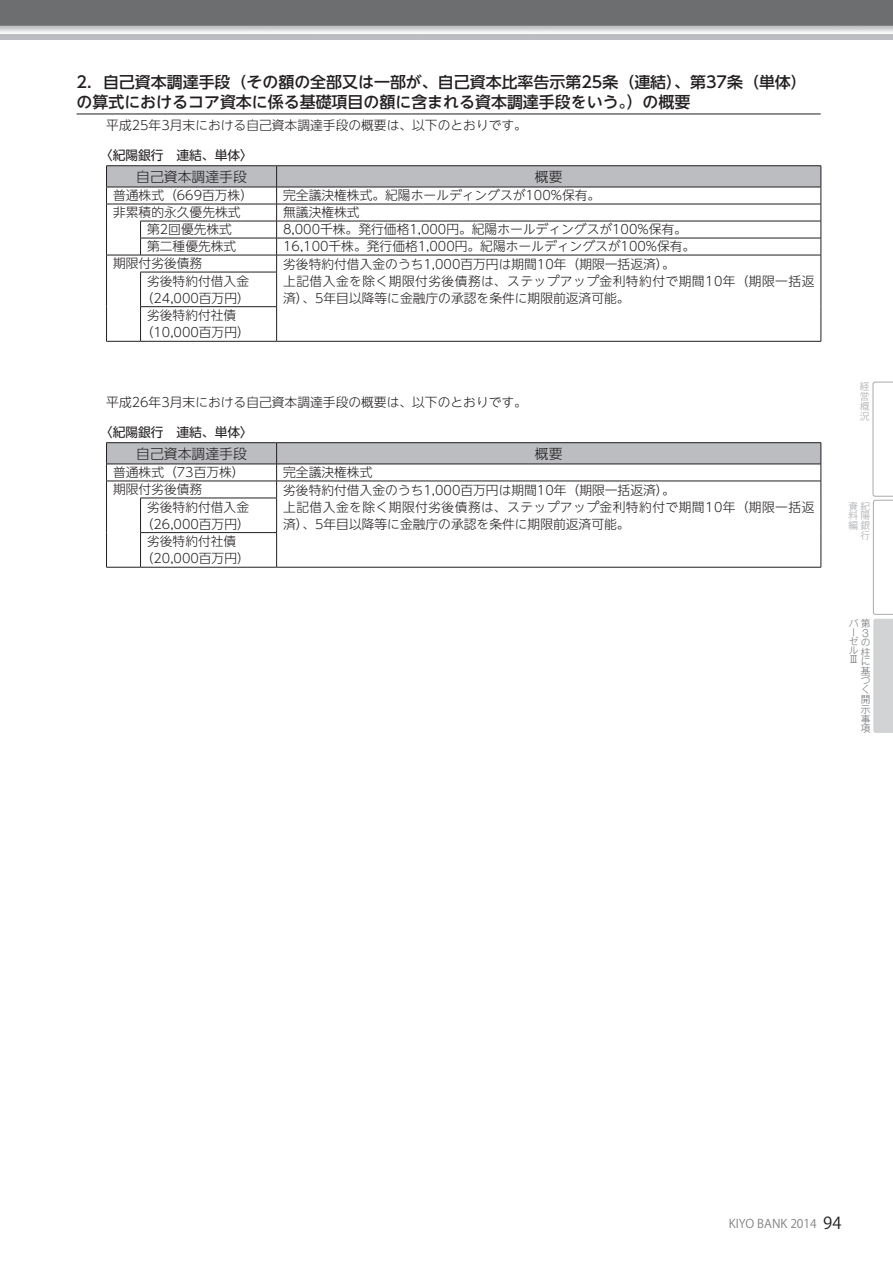
<style>
.page{position:relative;width:893px;height:1263px;background:#fff}
.page>*{position:absolute;margin:0;border:0;box-sizing:border-box;transform-origin:0 0}
.t1{font:15.9px/19.2px "UD Shin Go NT Pr 6 N Medium 90 pv RKSJ H";color:#231f20}
.t2{font:13.8px "UD Shin Go NT Pr 6 N Light 90 pv RKSJ H";color:#231f20}
.t3{font:12.75px/17.2px "UD Shin Go NT Pr 6 N Light 90 pv RKSJ H";color:#231f20}
.t4{font:12.75px "UD Shin Go NT Pr 6 N Reg 90 pv RKSJ H";color:#231f20}
.t5{font:12px "Koz Go Pro Regular 90 pv RKSJ H";color:#808285}
.t6{font:9.75px/9.4px "Gothic MB101 Pro Light 90 pv RKSJ V";color:#6d6e70}
.t7{font:9.75px/9.8px "Gothic MB101 Pro Light 90 pv RKSJ V";color:#a7a9ac;text-align:right}
.s1{font-size:16.5px;color:#231f20}
</style>
<div class="page">
<svg style="left:872px;top:382px;width:21px;height:351px"></svg>
<hr style="left:77px;top:114px;width:744px;height:1px;background:#231f20">
<svg style="left:106px;top:443px;width:716px;height:55px"></svg>
<hr style="left:106px;top:498px;width:1px;height:35px;background:#231f20">
<hr style="left:140px;top:498px;width:137px;height:1px;background:#231f20">
<hr style="left:140px;top:498px;width:1px;height:34px;background:#231f20">
<hr style="left:276px;top:498px;width:1px;height:34px;background:#231f20">
<hr style="left:821px;top:498px;width:1px;height:35px;background:#231f20">
<hr style="left:106px;top:533px;width:1px;height:34px;background:#231f20">
<hr style="left:140px;top:532px;width:137px;height:1px;background:#231f20">
<hr style="left:140px;top:533px;width:1px;height:34px;background:#231f20">
<hr style="left:276px;top:533px;width:1px;height:34px;background:#231f20">
<hr style="left:821px;top:533px;width:1px;height:34px;background:#231f20">
<hr style="left:106px;top:442px;width:35px;height:1px;background:#231f20">
<hr style="left:141px;top:442px;width:136px;height:1px;background:#231f20">
<hr style="left:277px;top:442px;width:544px;height:1px;background:#231f20">
<hr style="left:277px;top:567px;width:544px;height:1px;background:#231f20">
<hr style="left:106px;top:567px;width:35px;height:1px;background:#231f20">
<hr style="left:141px;top:567px;width:136px;height:1px;background:#231f20">
<svg style="left:106px;top:166px;width:716px;height:106px"></svg>
<hr style="left:106px;top:272px;width:1px;height:35px;background:#231f20">
<hr style="left:140px;top:272px;width:137px;height:1px;background:#231f20">
<hr style="left:140px;top:272px;width:1px;height:34px;background:#231f20">
<hr style="left:276px;top:272px;width:1px;height:34px;background:#231f20">
<hr style="left:821px;top:272px;width:1px;height:35px;background:#231f20">
<hr style="left:106px;top:307px;width:1px;height:34px;background:#231f20">
<hr style="left:140px;top:306px;width:137px;height:1px;background:#231f20">
<hr style="left:140px;top:307px;width:1px;height:34px;background:#231f20">
<hr style="left:276px;top:307px;width:1px;height:34px;background:#231f20">
<hr style="left:821px;top:307px;width:1px;height:34px;background:#231f20">
<hr style="left:106px;top:165px;width:35px;height:1px;background:#231f20">
<hr style="left:141px;top:165px;width:136px;height:1px;background:#231f20">
<hr style="left:277px;top:165px;width:544px;height:1px;background:#231f20">
<hr style="left:277px;top:341px;width:544px;height:1px;background:#231f20">
<hr style="left:106px;top:341px;width:35px;height:1px;background:#231f20">
<hr style="left:141px;top:341px;width:136px;height:1px;background:#231f20">
<img style="left:110px;top:74px;width:683px;height:1px">
<svg style="left:0;top:0;width:893px;height:40px;background:#8f9092"></svg>
<p class="t1" style="left:77px;top:75px;width:732px">2．自己資本調達手段（その額の全部又は一部が、自己資本比率告示第25条（連結）、第37条（単体）の算式におけるコア資本に係る基礎項目の額に含まれる資本調達手段をいう。）の概要</p>
<p class="t4" style="left:100px;top:150px;width:155px">〈紀陽銀行　連結、単体〉</p>
<p class="t3" style="left:106px;top:118px;width:422px">平成25年3月末における自己資本調達手段の概要は、以下のとおりです。</p>
<p class="t2" style="left:136px;top:171px;width:112px">自己資本調達手段</p>
<p class="t2" style="left:535px;top:171px;width:29px">概要</p>
<p class="t3" style="left:113px;top:189px;width:142px">普通株式（669百万株）</p>
<p class="t3" style="left:283px;top:189px;width:319px">完全議決権株式。紀陽ホールディングスが100%保有。</p>
<p class="t3" style="left:113px;top:206px;width:129px">非累積的永久優先株式</p>
<p class="t3" style="left:283px;top:206px;width:78px">無議決権株式</p>
<p class="t3" style="left:147px;top:223px;width:86px">第2回優先株式</p>
<p class="t3" style="left:283px;top:223px;width:405px">8,000千株。発行価格1,000円。紀陽ホールディングスが100%保有。</p>
<p class="t3" style="left:147px;top:240px;width:91px">第二種優先株式</p>
<p class="t3" style="left:283px;top:240px;width:414px">16,100千株。発行価格1,000円。紀陽ホールディングスが100%保有。</p>
<p class="t3" style="left:113px;top:257px;width:91px">期限付劣後債務</p>
<p class="t3" style="left:283px;top:257px;width:533px">劣後特約付借入金のうち1,000百万円は期間10年（期限一括返済）。<br>上記借入金を除く期限付劣後債務は、ステップアップ金利特約付で期間10年（期限一括返済）、5年目以降等に金融庁の承認を条件に期限前返済可能。</p>
<p class="t3" style="left:141px;top:274px;width:111px;text-align:center">劣後特約付借入金（24,000百万円）劣後特約付社債（10,000百万円）</p>
<p class="t3" style="left:106px;top:395px;width:422px">平成26年3月末における自己資本調達手段の概要は、以下のとおりです。</p>
<p class="t4" style="left:100px;top:427px;width:155px">〈紀陽銀行　連結、単体〉</p>
<p class="t2" style="left:136px;top:448px;width:112px">自己資本調達手段</p>
<p class="t2" style="left:535px;top:448px;width:29px">概要</p>
<p class="t3" style="left:113px;top:466px;width:133px">普通株式（73百万株）</p>
<p class="t3" style="left:283px;top:466px;width:91px">完全議決権株式</p>
<p class="t3" style="left:113px;top:483px;width:91px">期限付劣後債務</p>
<p class="t3" style="left:283px;top:483px;width:533px">劣後特約付借入金のうち1,000百万円は期間10年（期限一括返済）。<br>上記借入金を除く期限付劣後債務は、ステップアップ金利特約付で期間10年（期限一括返済）、5年目以降等に金融庁の承認を条件に期限前返済可能。</p>
<p class="t3" style="left:141px;top:500px;width:111px;text-align:center">劣後特約付借入金（26,000百万円）劣後特約付社債（20,000百万円）</p>
<p class="t7" style="left:860px;top:383px;width:11px;text-align:justify">経営概況</p>
<p class="t7" style="left:848px;top:502px;width:23px">資紀料陽編銀行</p>
<p class="t6" style="left:849px;top:620px;width:23px;line-height:8.6px">バ第ー</p>
<p class="t6" style="left:849px;top:638px;width:11px;line-height:8.9px;text-align:justify">ゼルⅢ</p>
<p class="t6" style="left:861px;top:630px;width:11px">3の柱に基づく開示事項</p>
<p class="t5" style="left:729px;top:1219px;width:114px">KIYO BANK 2014 <span class="s1">94</span></p>
</div>
